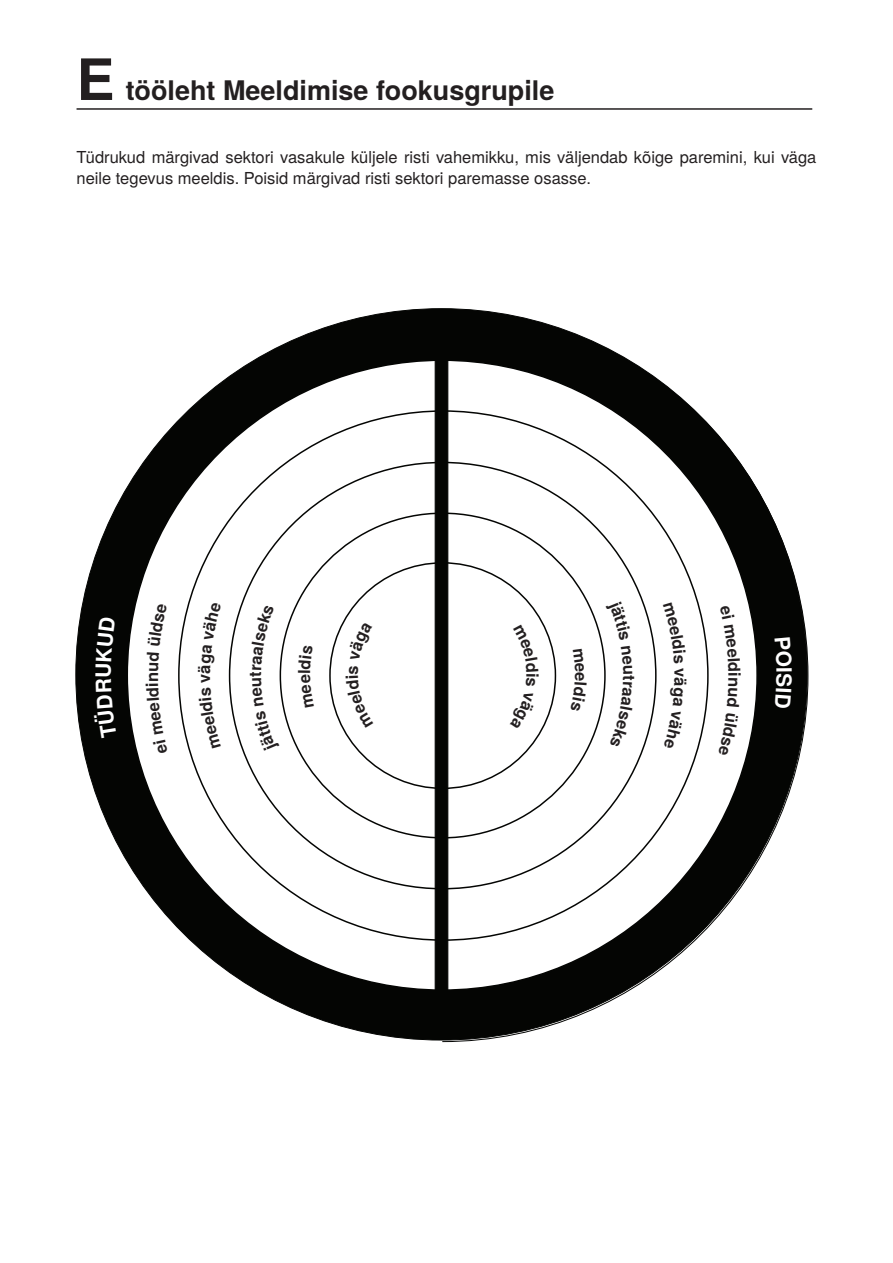
<style>
.page{position:relative;width:893px;height:1263px;background:#fff}
.page>*{position:absolute;margin:0;border:0;box-sizing:border-box;transform-origin:0 0}
.t1{font:700 27px "Te X Gyre Heros";color:#231f20}
.t2{font:16.5px/21px "Te X Gyre Heros";color:#231f20}
.t3{font:700 16.5px "Te X Gyre Heros";color:#231f20}
.s1{font-size:57px}
</style>
<div class="page">
<div style="left:76px;top:309px;width:731px;height:731px;background:#040503;border-radius:50%"></div>
<svg style="left:126px;top:359px;width:309px;height:632px"></svg>
<div style="left:279px;top:512px;width:156px;height:327px;background:#fff"></div>
<div style="left:435px;top:349px;width:13px;height:652px;background:#040503;border:1px solid #040503"></div>
<svg style="left:442px;top:309px;width:367px;height:733px"></svg>
<hr style="left:77px;top:108px;width:735px;height:2px;background:#231f20">
<svg style="left:775px;top:637px;width:17px;height:71px"></svg>
<div style="left:146px;top:683px;width:22px;height:71px;background:#fff"></div>
<svg style="left:146px;top:652px;width:13px;height:19px"></svg>
<svg style="left:148px;top:603px;width:19px;height:43px"></svg>
<svg style="left:720px;top:605px;width:20px;height:66px"></svg>
<svg style="left:727px;top:678px;width:13px;height:29px"></svg>
<svg style="left:718px;top:713px;width:20px;height:43px"></svg>
<svg style="left:199px;top:688px;width:22px;height:61px"></svg>
<div style="left:198px;top:602px;width:23px;height:80px;background:#fff"></div>
<div style="left:663px;top:602px;width:24px;height:147px;background:#fff"></div>
<div style="left:252px;top:678px;width:27px;height:74px;background:#fff"></div>
<svg style="left:252px;top:604px;width:22px;height:66px"></svg>
<div style="left:606px;top:600px;width:28px;height:147px;background:#fff"></div>
<svg style="left:298px;top:645px;width:16px;height:63px"></svg>
<svg style="left:570px;top:648px;width:17px;height:63px"></svg>
<div style="left:346px;top:622px;width:27px;height:105px;background:#fff"></div>
<div style="left:510px;top:624px;width:29px;height:105px;background:#fff"></div>
<h1 class="t1" style="left:77px;top:70px;width:479px"><span class="s1">E</span> tööleht Meeldimise fookusgrupile</h1>
<p class="t2" style="left:77px;top:145px;width:741px">Tüdrukud märgivad sektori vasakule küljele risti vahemikku, mis väljendab kõige paremini, kui väga neile tegevus meeldis. Poisid märgivad risti sektori paremasse osasse.</p>
<p class="t3" style="left:243px;top:677px;width:7px;rotate:-90deg">t</p>
<p class="t3" style="left:139px;top:682px;width:12px;rotate:-90deg">n</p>
<p class="t3" style="left:747px;top:672px;width:6px;rotate:90deg">i</p>
</div>
